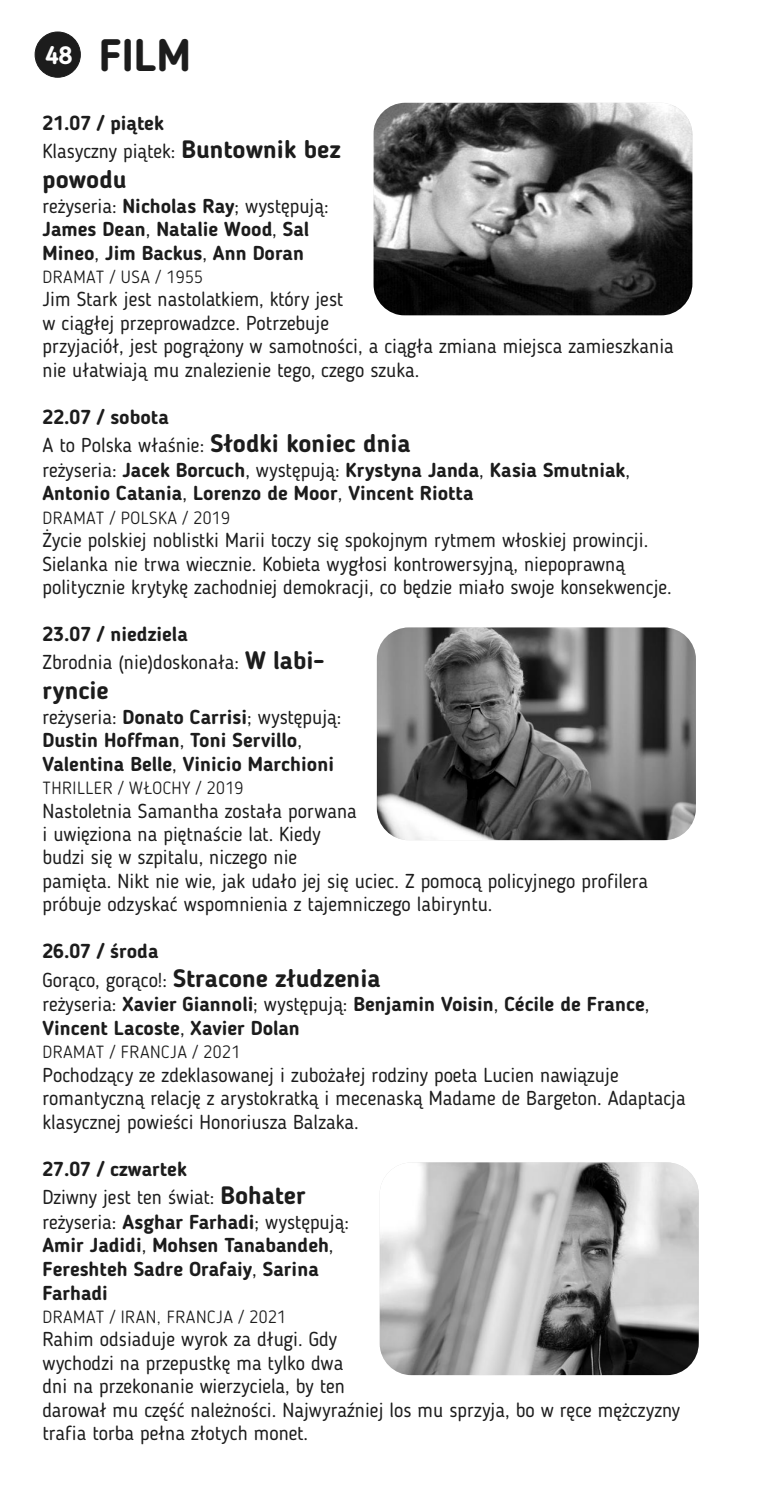
<style>
.page{position:relative;width:780px;height:1489px;background:#fff}
.page>*{position:absolute;margin:0;border:0;box-sizing:border-box;transform-origin:0 0}
.t1{font:700 45px "Blogger Sans";color:#1c1c1c}
.t2{font:700 25px "Blogger Sans";color:#1c1c1c}
.t3{font:20px/23.5px "Blogger Sans";color:#1c1c1c}
.t4{font:700 20px/23.5px "Blogger Sans";color:#1c1c1c}
.t5{font:300 17.5px "Blogger Sans";letter-spacing:.03em;color:#1c1c1c}
.s1{font-weight:400}
.s2{font-weight:700}
.s3{font-weight:700;font-size:25px}
.s4{font-weight:400;font-size:20px}
</style>
<div class="page">
<div style="left:35px;top:32px;width:46px;height:45px;background:#1c1c1c;border:1px solid #1c1c1c;border-radius:50%"></div>
<img style="left:373px;top:103px;width:319px;height:212px;border-radius:32px">
<img style="left:377px;top:627px;width:319px;height:213px;border-radius:32px">
<img style="left:379px;top:1162px;width:319px;height:212px;border-radius:32px">
<h1 class="t1" style="left:45px;top:37px;width:148px"><sup>48</sup> FILM</h1>
<p class="t4" style="left:43px;top:113px;width:123px">21.07 / piątek</p>
<p class="t3" style="left:43px;top:141px;width:134px">Klasyczny piątek:</p>
<p class="t2" style="left:43px;top:169px;width:85px">powodu</p>
<p class="t4" style="left:43px;top:195px;width:288px"><span class="s1">reżyseria:</span> Nicholas Ray<span class="s1">; występują:<br></span>James Dean<span class="s1">,</span> Natalie Wood<span class="s1">,</span> Sal<br>Mineo<span class="s1">,</span> Jim Backus<span class="s1">,</span> Ann Doran</p>
<p class="t5" style="left:43px;top:270px;width:162px">DRAMAT / USA / 1955</p>
<p class="t3" style="left:43px;top:289px;width:632px">Jim Stark jest nastolatkiem, który jest<br>w ciągłej przeprowadzce. Potrzebuje<br>przyjaciół, jest pogrążony w samotności, a ciągła zmiana miejsca zamieszkania nie ułatwiają mu znalezienie tego, czego szuka.</p>
<p class="t3" style="left:43px;top:404px;width:369px;line-height:28.2px"><span class="s2">22.07 / sobota<br></span>A to Polska właśnie: <span class="s3">Słodki koniec dnia</span></p>
<p class="t4" style="left:43px;top:460px;width:589px"><span class="s1">reżyseria:</span> Jacek Borcuch<span class="s1">, występują:</span> Krystyna Janda<span class="s1">,</span> Kasia Smutniak<span class="s1">,<br></span>Antonio Catania<span class="s1">,</span> Lorenzo de Moor<span class="s1">,</span> Vincent Riotta</p>
<p class="t5" style="left:42px;top:510px;width:189px">DRAMAT / POLSKA / 2019</p>
<p class="t3" style="left:42px;top:530px;width:631px">Życie polskiej noblistki Marii toczy się spokojnym rytmem włoskiej prowincji.<br>Sielanka nie trwa wiecznie. Kobieta wygłosi kontrowersyjną, niepoprawną politycznie krytykę zachodniej demokracji, co będzie miało swoje konsekwencje.</p>
<p class="t3" style="left:42px;top:621px;width:283px;line-height:28.2px"><span class="s2">23.07 / niedziela<br></span>Zbrodnia (nie)doskonała: <span class="s3">W labi-</span></p>
<p class="t2" style="left:42px;top:679px;width:68px">ryncie</p>
<p class="t4" style="left:42px;top:706px;width:300px"><span class="s1">reżyseria:</span> Donato Carrisi<span class="s1">; występują:<br></span>Dustin Hoffman<span class="s1">,</span> Toni Servillo<span class="s1">,<br></span>Valentina Belle<span class="s1">,</span> Vinicio Marchioni</p>
<p class="t5" style="left:42px;top:780px;width:202px">THRILLER / WŁOCHY / 2019</p>
<p class="t3" style="left:42px;top:800px;width:607px">Nastoletnia Samantha została porwana<br>i uwięziona na piętnaście lat. Kiedy<br>budzi się w szpitalu, niczego nie<br>pamięta. Nikt nie wie, jak udało jej się uciec. Z pomocą policyjnego profilera próbuje odzyskać wspomnienia z tajemniczego labiryntu.</p>
<p class="t4" style="left:42px;top:941px;width:117px">26.07 / środa</p>
<p class="t2" style="left:42px;top:967px;width:339px"><span class="s4">Gorąco, gorąco!:</span> Stracone złudzenia</p>
<p class="t4" style="left:42px;top:994px;width:608px"><span class="s1">reżyseria:</span> Xavier Giannoli<span class="s1">; występują:</span> Benjamin Voisin<span class="s1">,</span> Cécile de France<span class="s1">,<br></span>Vincent Lacoste<span class="s1">,</span> Xavier Dolan</p>
<p class="t5" style="left:42px;top:1044px;width:199px">DRAMAT / FRANCJA / 2021</p>
<p class="t3" style="left:42px;top:1064px;width:644px">Pochodzący ze zdeklasowanej i zubożałej rodziny poeta Lucien nawiązuje romantyczną relację z arystokratką i mecenaską Madame de Bargeton. Adaptacja klasycznej powieści Honoriusza Balzaka.</p>
<p class="t3" style="left:42px;top:1156px;width:264px;line-height:28.2px"><span class="s2">27.07 / czwartek<br></span>Dziwny jest ten świat: <span class="s3">Bohater</span></p>
<p class="t4" style="left:42px;top:1211px;width:308px"><span class="s1">reżyseria:</span> Asghar Farhadi<span class="s1">; występują:<br></span>Amir Jadidi<span class="s1">,</span> Mohsen Tanabandeh<span class="s1">,<br></span>Fereshteh Sadre Orafaiy<span class="s1">,</span> Sarina<br>Farhadi</p>
<p class="t5" style="left:42px;top:1309px;width:245px">DRAMAT / IRAN, FRANCJA / 2021</p>
<p class="t3" style="left:42px;top:1329px;width:639px">Rahim odsiaduje wyrok za długi. Gdy<br>wychodzi na przepustkę ma tylko dwa<br>dni na przekonanie wierzyciela, by ten<br>darował mu część należności. Najwyraźniej los mu sprzyja, bo w ręce mężczyzny trafia torba pełna złotych monet.</p>
<p class="t2" style="left:181px;top:139px;width:161px">Buntownik bez</p>
</div>
